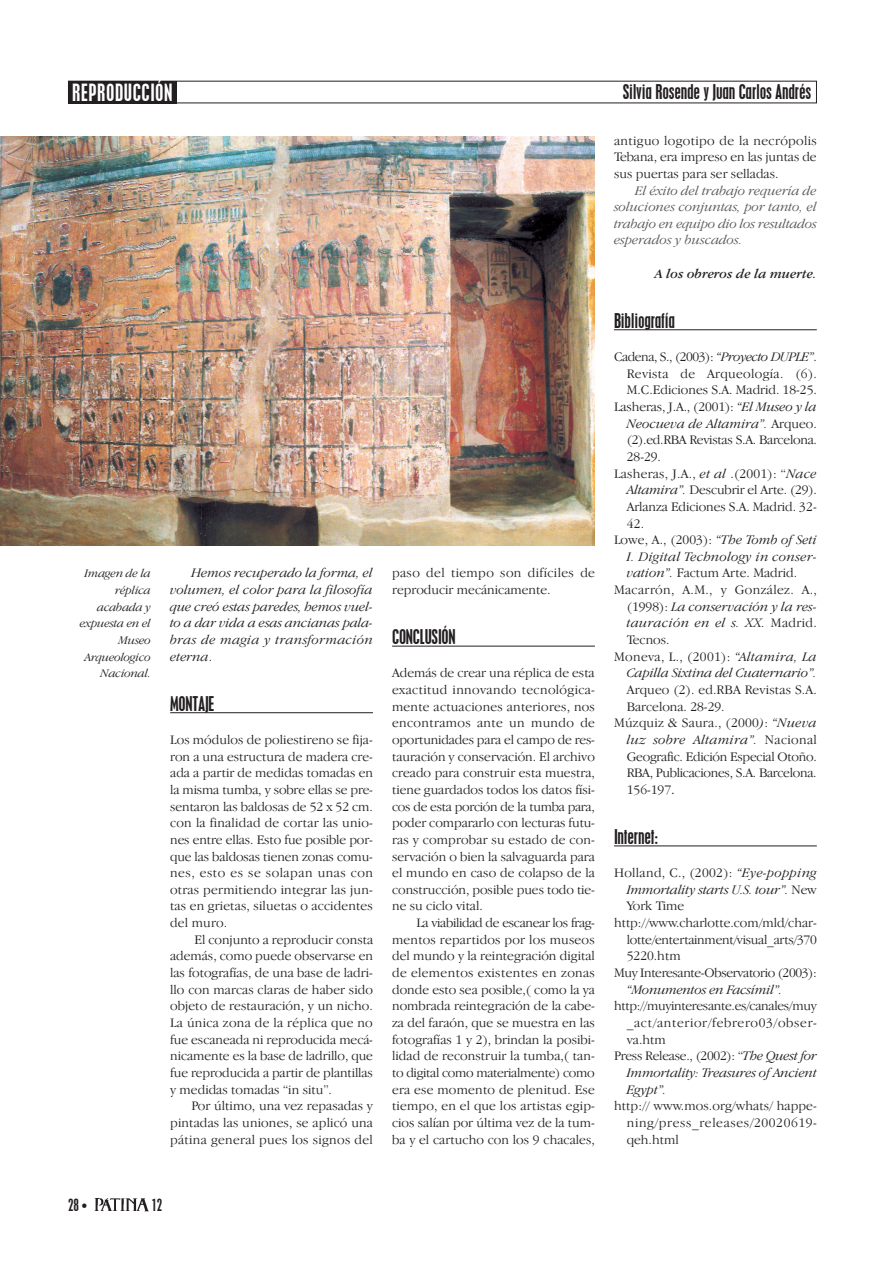
<style>
.page{position:relative;width:893px;height:1263px;background:#fff}
.page>*{position:absolute;margin:0;border:0;box-sizing:border-box;transform-origin:0 0}
.t1{font:condensed 21px "Placard";letter-spacing:.035em;color:#fff}
.t2{font:condensed 18px "Placard";color:#231f20}
.t3{font:condensed 15px "Placard";color:#231f20}
.t4{font:300 13.5px/16.6px "Garamond IT Cby BT";color:#231f20;text-align:justify}
.t5{font:italic 300 13.5px/16.6px "Garamond IT Cby BT";color:#231f20;text-align:justify}
.t6{font:300 13.5px "Garamond IT Cby BT";letter-spacing:-.02em;color:#231f20}
.t7{font:300 13.5px "Garamond IT Cby BT";letter-spacing:.025em;color:#231f20}
.t8{font:italic 300 13.5px/16.6px "Garamond IT Cby BT";letter-spacing:-.015em;color:#57585a;text-align:justify}
.t9{font:300 13.5px "Garamond IT Cby BT";letter-spacing:.02em;color:#231f20}
.t10{font:italic 300 13.5px "Garamond IT Cby BT";letter-spacing:.025em;color:#231f20}
.t11{font:300 13.5px "Garamond IT Cby BT";letter-spacing:-.025em;color:#231f20}
.t12{font:300 13.5px "Garamond IT Cby BT";letter-spacing:-.03em;color:#231f20}
.t13{font:300 13.5px "Garamond IT Cby BT";letter-spacing:-.035em;color:#231f20}
.t14{font:300 13.5px "Garamond IT Cby BT";letter-spacing:.05em;color:#231f20}
.t15{font:italic 300 13.5px "Garamond IT Cby BT";letter-spacing:.02em;color:#231f20}
.t16{font:italic 13.5px "Garamond IT Cby BT";color:#231f20}
.t17{font:italic 300 12px/16.6px "Garamond IT Cby BT";letter-spacing:-.015em;color:#231f20;text-align:right}
.s1{font-style:normal}
.s2{font-style:italic}
.s3{font-weight:400}
</style>
<div class="page">
<hr style="left:170px;top:712px;width:203px;height:1px;background:#231f20">
<hr style="left:392px;top:646px;width:203px;height:1px;background:#231f20">
<hr style="left:614px;top:329px;width:202px;height:1px;background:#231f20">
<hr style="left:614px;top:846px;width:202px;height:1px;background:#231f20">
<img style="left:94px;top:1198px;width:55px;height:13px">
<div style="left:68px;top:81px;width:108px;height:22px;background:#231f20"></div>
<img style="left:0;top:136px;width:595px;height:410px">
<h1 class="t1" style="left:72px;top:82px;width:101px">REPRODUCCIÓN</h1>
<h2 class="t2" style="left:622px;top:83px;width:190px">Silvia Rosende y Juan Carlos Andrés</h2>
<p class="t17" style="left:80px;top:566px;width:73px">Imagen de la réplica acabada y expuesta en el<br>Museo<br>Arqueologico<br>Nacional.</p>
<p class="t5" style="left:170px;top:566px;width:204px;text-indent:21px">Hemos recuperado la forma, el volumen, el color para la filosofía que creó estas paredes, hemos vuel&shy;to a dar vida a esas ancianas pala&shy;bras de magia y transformación eterna<span class="s1">.</span></p>
<h2 class="t2" style="left:170px;top:694px;width:46px">MONTAJE</h2>
<p class="t4" style="left:170px;top:732px;width:204px">Los módulos de poliestireno se fija&shy;ron a una estructura de madera cre&shy;ada a partir de medidas tomadas en la misma tumba, y sobre ellas se pre&shy;sentaron las baldosas de 52 x 52 cm. con la finalidad de cortar las unio&shy;nes entre ellas. Esto fue posible por&shy;que las baldosas tienen zonas comu&shy;nes, esto es se solapan unas con otras permitiendo integrar las jun&shy;tas en grietas, siluetas o accidentes del muro.</p>
<p class="t4" style="left:170px;top:932px;width:204px;text-indent:24px">El conjunto a reproducir consta además, como puede observarse en las fotografías, de una base de ladri&shy;llo con marcas claras de haber sido objeto de restauración, y un nicho.<br>La única zona de la réplica que no fue escaneada ni reproducida mecá&shy;nicamente es la base de ladrillo, que fue reproducida a partir de plantillas y medidas tomadas “in situ”.</p>
<p class="t4" style="left:170px;top:1099px;width:204px;text-indent:21px">Por último, una vez repasadas y pintadas las uniones, se aplicó una pátina general pues los signos del</p>
<p class="t4" style="left:392px;top:566px;width:204px">paso del tiempo son difíciles de reproducir mecánicamente.</p>
<h2 class="t2" style="left:392px;top:628px;width:65px">CONCLUSIÓN</h2>
<p class="t4" style="left:392px;top:666px;width:204px">Además de crear una réplica de esta exactitud innovando tecnológica&shy;mente actuaciones anteriores, nos encontramos ante un mundo de oportunidades para el campo de res&shy;tauración y conservación. El archivo creado para construir esta muestra, tiene guardados todos los datos físi&shy;cos de esta porción de la tumba para, poder compararlo con lecturas futu&shy;ras y comprobar su estado de con&shy;servación o bien la salvaguarda para el mundo en caso de colapso de la construcción, posible pues todo tie&shy;ne su ciclo vital.</p>
<p class="t4" style="left:392px;top:916px;width:204px;text-indent:24px">La viabilidad de escanear los frag&shy;mentos repartidos por los museos del mundo y la reintegración digital de elementos existentes en zonas donde esto sea posible,( como la ya nombrada reintegración de la cabe&shy;za del faraón, que se muestra en las fotografías 1 y 2), brindan la posibi&shy;lidad de reconstruir la tumba,( tan&shy;to digital como materialmente) como era ese momento de plenitud. Ese tiempo, en el que los artistas egip&shy;cios salían por última vez de la tum&shy;ba y el cartucho con los 9 chacales,</p>
<p class="t4" style="left:614px;top:133px;width:204px">antiguo logotipo de la necrópolis Tebana, era impreso en las juntas de sus puertas para ser selladas.</p>
<p class="t8" style="left:614px;top:183px;width:204px;text-indent:21px">El éxito del trabajo requería de soluciones conjuntas, por tanto, el trabajo en equipo dio los resultados esperados y buscados.</p>
<p class="t16" style="left:654px;top:268px;width:164px">A los obreros de la muerte.</p>
<h2 class="t2" style="left:614px;top:311px;width:62px">Bibliografía</h2>
<p class="t13" style="left:614px;top:351px;width:204px">Cadena, S., (2003): <span class="s2">“Proyecto DUPLE”</span>.</p>
<p class="t7" style="left:626px;top:368px;width:192px">Revista de Arqueología. (6).</p>
<p class="t4" style="left:626px;top:383px;width:191px">M.C.Ediciones S.A. Madrid. 18-25.</p>
<p class="t4" style="left:614px;top:399px;width:204px">Lasheras, J.A., (2001): <span class="s2">“El Museo y la</span></p>
<p class="t5" style="left:626px;top:416px;width:191px">Neocueva de Altamira”. <span class="s1">Arqueo.</span></p>
<p class="t6" style="left:626px;top:435px;width:192px">(2).ed.RBA Revistas S.A. Barcelona.</p>
<p class="t4" style="left:626px;top:449px;width:36px">28-29.</p>
<p class="t9" style="left:614px;top:468px;width:204px">Lasheras, J.A., <span class="s2">et al</span> .(2001): “<span class="s2">Nace</span></p>
<p class="t4" style="left:626px;top:483px;width:191px"><span class="s2">Altamira”.</span> Descubrir el Arte. (29).</p>
<p class="t4" style="left:626px;top:499px;width:191px">Arlanza Ediciones S.A. Madrid. 32-</p>
<p class="t4" style="left:626px;top:516px;width:19px">42.</p>
<p class="t4" style="left:614px;top:533px;width:204px">Lowe, A., (2003): <span class="s2">“The Tomb of Seti</span></p>
<p class="t15" style="left:626px;top:551px;width:192px">I. Digital Technology in conser-</p>
<p class="t4" style="left:626px;top:566px;width:172px"><span class="s2">vation”.</span> Factum Arte. Madrid.</p>
<p class="t7" style="left:614px;top:585px;width:204px">Macarrón, A.M., y González. A.,</p>
<p class="t5" style="left:626px;top:599px;width:192px"><span class="s1">(1998):</span> La conservación y la res-</p>
<p class="t10" style="left:626px;top:618px;width:191px">tauración en el s. XX. <span class="s1">Madrid.</span></p>
<p class="t4" style="left:626px;top:633px;width:44px">Tecnos.</p>
<p class="t7" style="left:614px;top:651px;width:204px">Moneva, L., (2001): <span class="s2">“Altamira, La</span></p>
<p class="t5" style="left:626px;top:666px;width:191px">Capilla Sixtina del Cuaternario”.</p>
<p class="t4" style="left:626px;top:682px;width:191px">Arqueo (2). ed.RBA Revistas S.A.</p>
<p class="t4" style="left:626px;top:699px;width:99px">Barcelona. 28-29.</p>
<p class="t9" style="left:614px;top:718px;width:204px">Múzquiz &amp; Saura., (2000<span class="s2">)</span>: <span class="s2">“Nueva</span></p>
<p class="t10" style="left:626px;top:734px;width:191px">luz sobre Altamira”. <span class="s1">Nacional</span></p>
<p class="t6" style="left:626px;top:751px;width:191px">Geografic. Edición Especial Otoño.</p>
<p class="t6" style="left:626px;top:768px;width:191px">RBA, Publicaciones, S.A. Barcelona.</p>
<p class="t4" style="left:626px;top:782px;width:50px">156-197<span class="s3">.</span></p>
<h2 class="t2" style="left:614px;top:828px;width:45px">Internet:</h2>
<p class="t7" style="left:614px;top:868px;width:204px">Holland, C., (2002): <span class="s2">“Eye-popping</span></p>
<p class="t5" style="left:626px;top:882px;width:191px">Immortality starts U.S. tour”. <span class="s1">New</span></p>
<p class="t4" style="left:626px;top:899px;width:59px">York Time</p>
<p class="t4" style="left:614px;top:916px;width:204px">http://www.charlotte.com/mld/char-</p>
<p class="t6" style="left:626px;top:934px;width:191px">lotte/entertainment/visual_arts/370</p>
<p class="t4" style="left:626px;top:949px;width:55px">5220.htm</p>
<p class="t12" style="left:614px;top:967px;width:204px">Muy Interesante-Observatorio (2003):</p>
<p class="t5" style="left:626px;top:982px;width:157px">“Monumentos en Facsímil”.</p>
<p class="t11" style="left:614px;top:1001px;width:204px">http://muyinteresante.es/canales/muy</p>
<p class="t14" style="left:626px;top:1017px;width:191px">_act/anterior/febrero03/obser-</p>
<p class="t4" style="left:626px;top:1032px;width:40px">va.htm</p>
<p class="t6" style="left:614px;top:1051px;width:204px">Press Release., (2002): “<span class="s2">The Quest for</span></p>
<p class="t5" style="left:626px;top:1065px;width:192px">Immortality: Treasures of Ancient</p>
<p class="t5" style="left:626px;top:1082px;width:41px">Egypt”.</p>
<p class="t4" style="left:626px;top:1099px;width:191px;text-indent:-13px">http:// www.mos.org/whats/ happe&shy;ning/press_releases/20020619- qeh.html</p>
<p class="t3" style="left:68px;top:1197px;width:20px">28•</p>
<p class="t3" style="left:151px;top:1197px;width:12px">12</p>
</div>
